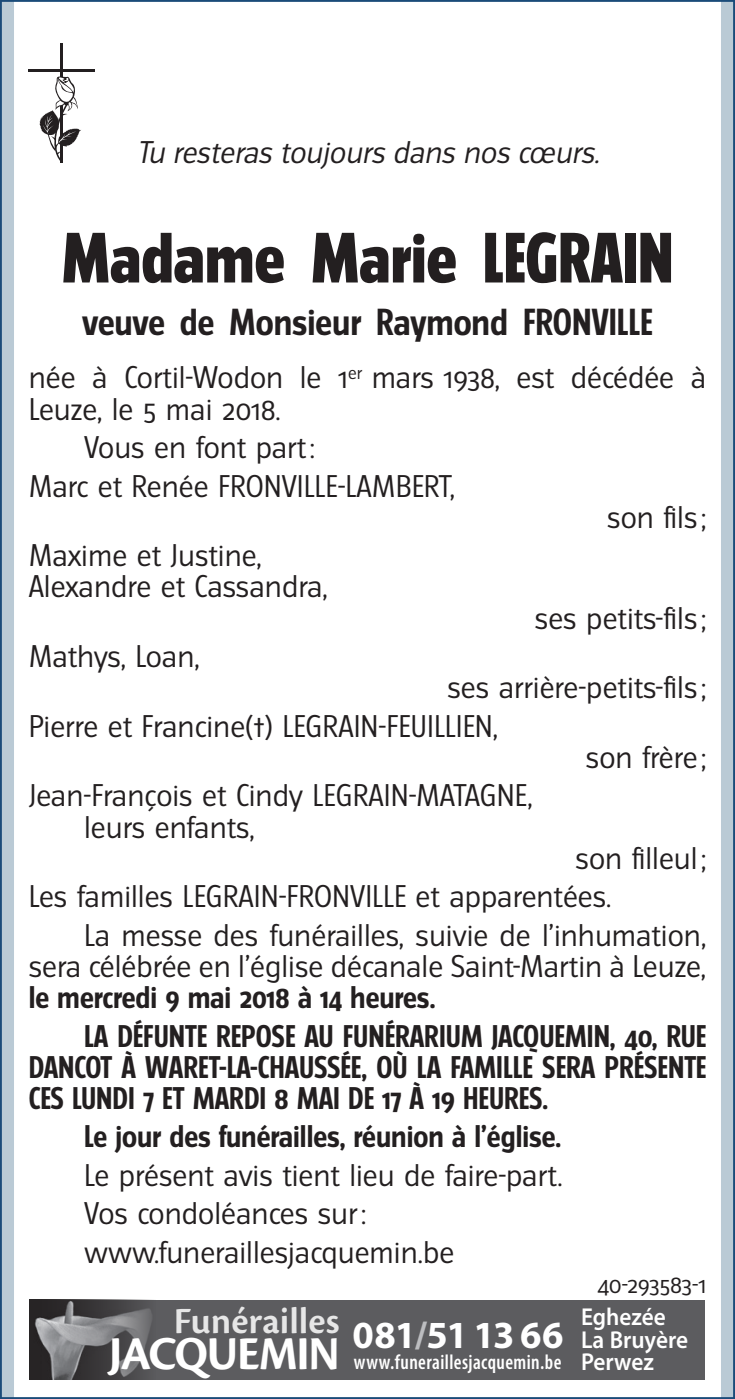
<style>
.page{position:relative;width:735px;height:1399px;background:#fff}
.page>*{position:absolute;margin:0;border:0;box-sizing:border-box;transform-origin:0 0}
.t1{font:800 63.7px "Turmino";color:#231f20}
.t2{font:700 49px "Cronos Pro";letter-spacing:-.03em;color:#fff;scale:.96 1}
.t3{font:600 38.5px "Cronos Pro";color:#fff}
.t4{font:700 33.6px "Turmino";color:#231f20}
.t5{font:28px/38.5px "Turmino";color:#231f20}
.t6{font:700 28px/38.5px "Turmino";color:#231f20}
.t7{font:italic 28px "Turmino";color:#231f20}
.t8{font:600 24.5px/22.8px "Myriad Pro";color:#fff;scale:.95 1}
.t9{font:22.4px "Turmino";letter-spacing:-.015em;color:#231f20}
.t10{font:600 condensed 21px "Myriad Pro";letter-spacing:.02em;color:#fff;scale:.94 1}
</style>
<div class="page">
<svg style="left:0;top:0;width:14px;height:1399px;background:#a2b7c7"></svg>
<div style="left:720px;top:0;width:14px;height:1399px;background:#bacad5"></div>
<hr style="left:61px;top:44px;width:2px;height:119px;background:#231f20">
<hr style="left:29px;top:69px;width:66px;height:2px;background:#231f20">
<svg style="left:39px;top:75px;width:42px;height:88px"></svg>
<div style="left:30px;top:1300px;width:674px;height:79px;background:#5c5c5f"></div>
<img style="left:30px;top:1300px;width:121px;height:79px">
<p class="t7" style="left:137px;top:135px;width:469px">Tu resteras toujours dans nos cœurs.</p>
<h1 class="t1" style="left:62px;top:219px;width:612px">Madame Marie LEGRAIN</h1>
<p class="t4" style="left:82px;top:302px;width:571px">veuve de Monsieur Raymond FRONVILLE</p>
<p class="t5" style="left:29px;top:362px;width:678px;line-height:31.2px">née à Cortil-Wodon le 1<sup>er</sup> mars 1938, est décédée à<br>Leuze, le 5 mai 2018.</p>
<p class="t5" style="left:29px;top:428px;width:427px;text-indent:55px">Vous en font part:<br>Marc et Renée FRONVILLE-LAMBERT,</p>
<p class="t5" style="left:607px;top:498px;width:100px">son fils ;</p>
<p class="t5" style="left:29px;top:540px;width:300px;line-height:31.2px">Maxime et Justine,<br>Alexandre et Cassandra,</p>
<p class="t5" style="left:534px;top:599px;width:173px">ses petits-fils ;</p>
<p class="t5" style="left:29px;top:637px;width:172px">Mathys, Loan,</p>
<p class="t5" style="left:29px;top:668px;width:678px;text-indent:418px">ses arrière-petits-fils ;<br>Pierre et Francine(†) LEGRAIN-FEUILLIEN,</p>
<p class="t5" style="left:585px;top:738px;width:122px">son frère;</p>
<p class="t5" style="left:84px;top:780px;width:450px;line-height:31.2px;text-indent:-55px">Jean-François et Cindy LEGRAIN-MATAGNE, leurs enfants,</p>
<p class="t5" style="left:29px;top:839px;width:678px;text-indent:546px">son filleul ;<br>Les familles LEGRAIN-FRONVILLE et apparentées.</p>
<p class="t5" style="left:29px;top:919px;width:678px;line-height:31.2px;text-align:right">La messe des funérailles, suivie de l’inhumation, sera célébrée en l’église décanale Saint-Martin à Leuze,</p>
<p class="t6" style="left:84px;top:978px;width:623px;text-indent:-55px">le mercredi 9 mai 2018 à 14 heures.<br>LA DÉFUNTE REPOSE AU FUNÉRARIUM JACQUEMIN, 40, RUE</p>
<p class="t6" style="left:29px;top:1051px;width:678px;line-height:31.2px">DANCOT À WARET-LA-CHAUSSÉE, OÙ LA FAMILLE SERA PRÉSENTE<br>CES LUNDI 7 ET MARDI 8 MAI DE 17 À 19 HEURES.</p>
<p class="t6" style="left:84px;top:1117px;width:478px">Le jour des funérailles, réunion à l’église.</p>
<p class="t5" style="left:84px;top:1156px;width:479px">Le présent avis tient lieu de faire-part.<br>Vos condoléances sur: www.funeraillesjacquemin.be</p>
<p class="t9" style="left:597px;top:1271px;width:110px">40‑293583‑1</p>
<h3 class="t3" style="left:173px;top:1299px;width:167px">Funérailles</h3>
<p class="t8" style="left:580px;top:1304px;width:114px">Eghezée<br>La Bruyère<br>Perwez</p>
<h2 class="t2" style="left:109px;top:1326px;width:474px">JACQUEMIN <sup>081</sup><sup>/</sup><sup>51</sup> <sup>13</sup> <sup>66</sup></h2>
<p class="t10" style="left:353px;top:1351px;width:222px">www.funeraillesjacquemin.be</p>
</div>
